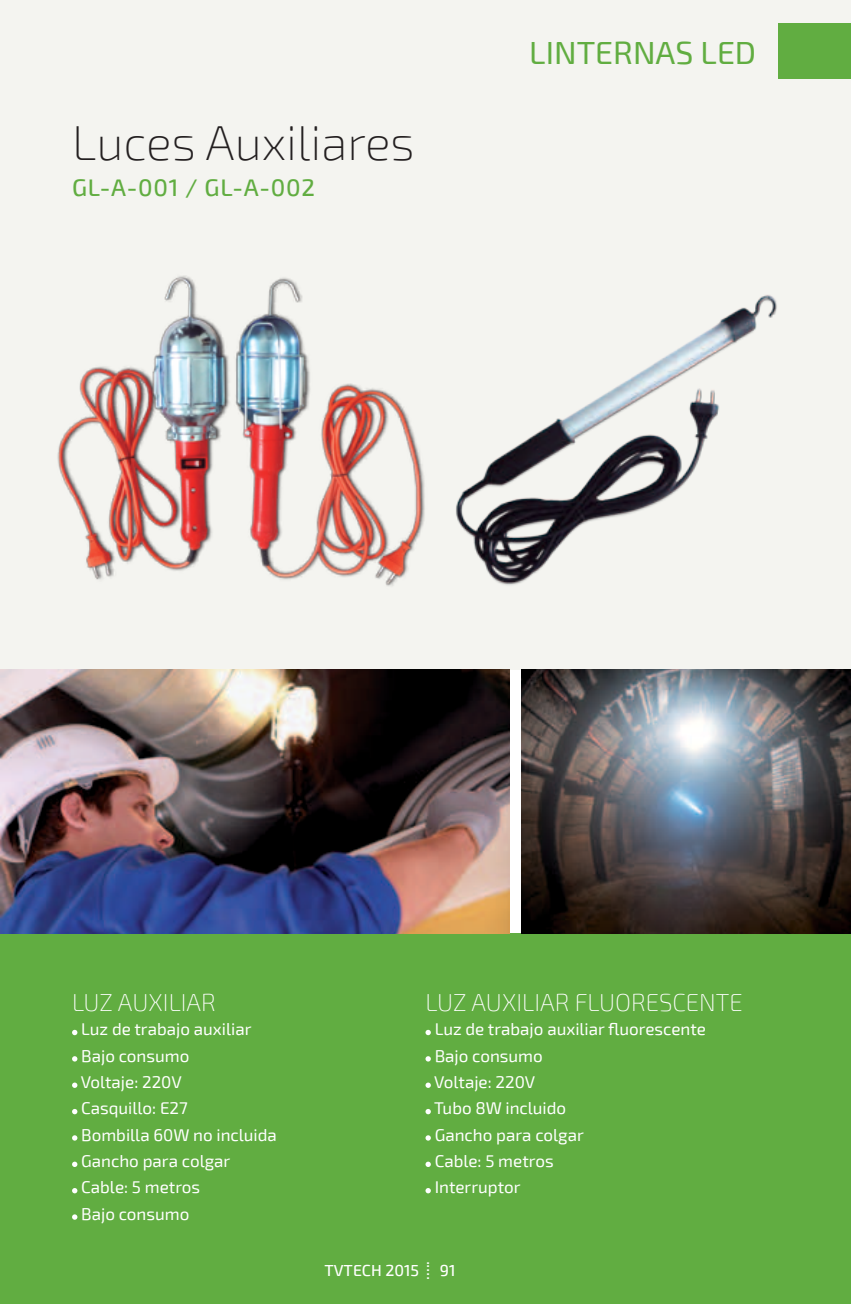
<style>
.page{position:relative;width:851px;height:1304px;background:#fff}
.page>*{position:absolute;margin:0;border:0;box-sizing:border-box;transform-origin:0 0}
.t1{font:200 48px "Exo 2";color:#231f20}
.t2{font:32px "Exo 2";color:#61ad41}
.t3{font:200 24px "Exo 2";color:#fff}
.t4{font:500 24px "Exo 2";letter-spacing:.03em;color:#61ad41}
.t5{font:17px/26.4px "Exo 2";color:#fff}
.t6{font:500 16px "Exo 2";color:#fff}
</style>
<div class="page">
<div style="left:0;top:0;width:850px;height:669px;background:#f4f4f0"></div>
<div style="left:0;top:934px;width:850px;height:370px;background:#61ad41"></div>
<div style="left:778px;top:23px;width:72px;height:56px;background:#61ad41"></div>
<svg style="left:72px;top:1030px;width:5px;height:5px"></svg>
<svg style="left:72px;top:1056px;width:5px;height:6px"></svg>
<svg style="left:72px;top:1083px;width:5px;height:5px"></svg>
<svg style="left:72px;top:1109px;width:5px;height:5px"></svg>
<svg style="left:72px;top:1135px;width:5px;height:6px"></svg>
<svg style="left:72px;top:1162px;width:5px;height:5px"></svg>
<svg style="left:72px;top:1188px;width:5px;height:5px"></svg>
<svg style="left:72px;top:1214px;width:5px;height:6px"></svg>
<svg style="left:425px;top:1030px;width:6px;height:5px"></svg>
<svg style="left:425px;top:1056px;width:6px;height:6px"></svg>
<svg style="left:425px;top:1083px;width:6px;height:5px"></svg>
<svg style="left:425px;top:1109px;width:6px;height:5px"></svg>
<svg style="left:425px;top:1135px;width:6px;height:6px"></svg>
<svg style="left:425px;top:1162px;width:6px;height:5px"></svg>
<svg style="left:425px;top:1188px;width:6px;height:5px"></svg>
<img style="left:456px;top:295px;width:321px;height:290px">
<img style="left:57px;top:275px;width:368px;height:311px">
<img style="left:0;top:669px;width:509px;height:265px">
<img style="left:522px;top:669px;width:328px;height:265px">
<h1 class="t1" style="left:72px;top:115px;width:344px">Luces Auxiliares</h1>
<h3 class="t4" style="left:72px;top:173px;width:244px">GL-A-001 / GL-A-002</h3>
<h2 class="t2" style="left:529px;top:34px;width:228px">LINTERNAS LED</h2>
<h3 class="t3" style="left:72px;top:989px;width:145px">LUZ AUXILIAR</h3>
<p class="t5" style="left:81px;top:1016px;width:198px">Luz de trabajo auxiliar<br>Bajo consumo<br>Voltaje: 220V<br>Casquillo: E27<br>Bombilla 60W no incluida<br>Gancho para colgar<br>Cable: 5 metros<br>Bajo consumo</p>
<h3 class="t3" style="left:425px;top:989px;width:319px">LUZ AUXILIAR FLUORESCENTE</h3>
<p class="t5" style="left:434px;top:1016px;width:273px">Luz de trabajo auxiliar fluorescente<br>Bajo consumo<br>Voltaje: 220V<br>Tubo 8W incluido<br>Gancho para colgar<br>Cable: 5 metros<br>Interruptor</p>
<p class="t6" style="left:414px;top:1280px;width:20px;rotate:-90deg">.....</p>
<p class="t6" style="left:324px;top:1260px;width:96px">TVTECH 2015</p>
<p class="t6" style="left:439px;top:1260px;width:17px">91</p>
</div>
